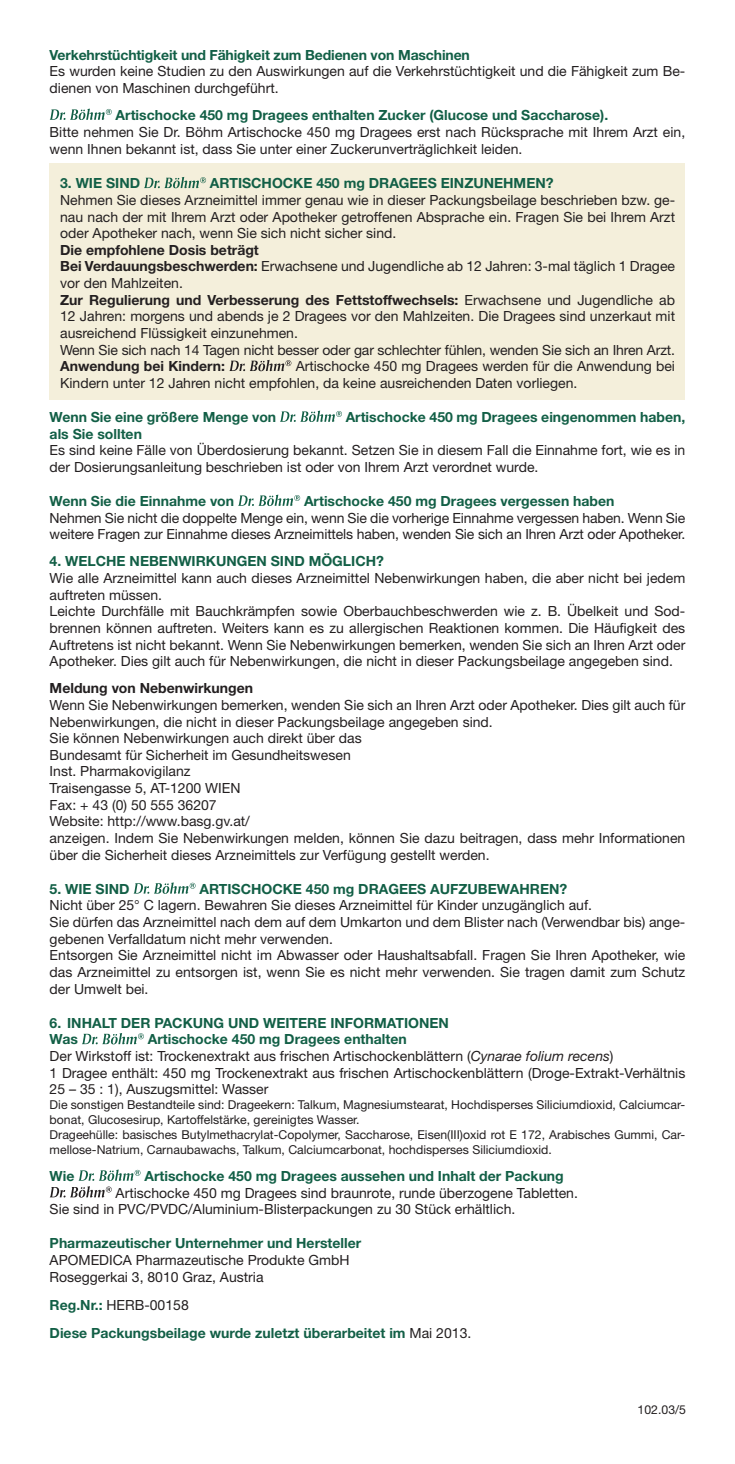
<style>
.page{position:relative;width:735px;height:1464px;background:#fff}
.page>*{position:absolute;margin:0;border:0;box-sizing:border-box;transform-origin:0 0}
.t1{font:14px/16.6px "Helvetica Neue LT Std";color:#231f20}
.t2{font:700 14px/16.6px "Helvetica Neue LT Std";color:#125f46}
.t3{font:700 14px "Helvetica Neue LT Std";color:#231f20}
.t4{font:12.25px/14.9px "Helvetica Neue LT Std";color:#231f20}
.s1{font-weight:700}
.s2{font-weight:700;color:#125f46}
.s3{font-style:italic}
.s4{font-weight:400;color:#231f20}
</style>
<div class="page">
<div style="left:50px;top:164px;width:635px;height:236px;background:#f4efdb"></div>
<svg style="left:50px;top:109px;width:62px;height:11px"></svg>
<svg style="left:144px;top:177px;width:62px;height:11px"></svg>
<svg style="left:229px;top:360px;width:62px;height:11px"></svg>
<svg style="left:280px;top:410px;width:62px;height:12px"></svg>
<svg style="left:238px;top:494px;width:62px;height:12px"></svg>
<svg style="left:134px;top:882px;width:61px;height:11px"></svg>
<svg style="left:82px;top:1033px;width:62px;height:11px"></svg>
<svg style="left:79px;top:1169px;width:61px;height:11px"></svg>
<svg style="left:50px;top:1186px;width:62px;height:11px"></svg>
<p class="t2" style="left:50px;top:46px;width:421px">Verkehrstüchtigkeit und Fähigkeit zum Bedienen von Maschinen</p>
<p class="t1" style="left:50px;top:63px;width:636px">Es wurden keine Studien zu den Auswirkungen auf die Verkehrstüchtigkeit und die Fähigkeit zum Be&shy;dienen von Maschinen durchgeführt.</p>
<p class="t2" style="left:116px;top:106px;width:494px">Artischocke 450 mg Dragees enthalten Zucker (Glucose und Saccharose).</p>
<p class="t1" style="left:50px;top:123px;width:636px;line-height:17.5px">Bitte nehmen Sie Dr. Böhm Artischocke 450 mg Dragees erst nach Rücksprache mit Ihrem Arzt ein, wenn Ihnen bekannt ist, dass Sie unter einer Zuckerunverträglichkeit leiden.</p>
<p class="t2" style="left:60px;top:175px;width:81px">3. WIE SIND</p>
<p class="t2" style="left:210px;top:175px;width:345px">ARTISCHOCKE 450 mg DRAGEES EINZUNEHMEN?</p>
<p class="t1" style="left:60px;top:191px;width:616px;text-align:justify">Nehmen Sie dieses Arzneimittel immer genau wie in dieser Packungsbeilage beschrieben bzw. ge&shy;nau nach der mit Ihrem Arzt oder Apotheker getroffenen Absprache ein. Fragen Sie bei Ihrem Arzt oder Apotheker nach, wenn Sie sich nicht sicher sind.</p>
<p class="t1" style="left:60px;top:241px;width:616px"><span class="s1">Die empfohlene Dosis beträgt<br>Bei Verdauungsbeschwerden:</span> Erwachsene und Jugendliche ab 12 Jahren: 3-mal täglich 1 Dragee vor den Mahlzeiten.<br><span class="s1">Zur Regulierung und Verbesserung des Fettstoffwechsels:</span> Erwachsene und Jugendliche ab 12 Jahren: morgens und abends je 2 Dragees vor den Mahlzeiten. Die Dragees sind unzerkaut mit ausreichend Flüssigkeit einzunehmen.<br>Wenn Sie sich nach 14 Tagen nicht besser oder gar schlechter fühlen, wenden Sie sich an Ihren Arzt.</p>
<p class="t3" style="left:60px;top:357px;width:166px">Anwendung bei Kindern:</p>
<p class="t1" style="left:60px;top:358px;width:616px;text-indent:235px">Artischocke 450 mg Dragees werden für die Anwendung bei<br>Kindern unter 12 Jahren nicht empfohlen, da keine ausreichenden Daten vorliegen.</p>
<p class="t2" style="left:50px;top:408px;width:228px">Wenn Sie eine größere Menge von</p>
<p class="t2" style="left:345px;top:408px;width:341px">Artischocke 450 mg Dragees eingenommen haben,</p>
<p class="t2" style="left:50px;top:425px;width:94px">als Sie sollten</p>
<p class="t1" style="left:50px;top:442px;width:636px">Es sind keine Fälle von Überdosierung bekannt. Setzen Sie in diesem Fall die Einnahme fort, wie es in der Dosierungsanleitung beschrieben ist oder von Ihrem Arzt verordnet wurde.</p>
<p class="t2" style="left:50px;top:492px;width:186px">Wenn Sie die Einnahme von</p>
<p class="t2" style="left:304px;top:492px;width:312px">Artischocke 450 mg Dragees vergessen haben</p>
<p class="t1" style="left:50px;top:509px;width:637px">Nehmen Sie nicht die doppelte Menge ein, wenn Sie die vorherige Einnahme vergessen haben. Wenn Sie weitere Fragen zur Einnahme dieses Arzneimittels haben, wenden Sie sich an Ihren Arzt oder Apotheker.</p>
<p class="t2" style="left:50px;top:553px;width:335px">4. WELCHE NEBENWIRKUNGEN SIND MÖGLICH?</p>
<p class="t1" style="left:50px;top:569px;width:636px">Wie alle Arzneimittel kann auch dieses Arzneimittel Nebenwirkungen haben, die aber nicht bei jedem auftreten müssen.<br>Leichte Durchfälle mit Bauchkrämpfen sowie Oberbauchbeschwerden wie z. B. Übelkeit und Sod&shy;brennen können auftreten. Weiters kann es zu allergischen Reaktionen kommen. Die Häufigkeit des Auftretens ist nicht bekannt. Wenn Sie Nebenwirkungen bemerken, wenden Sie sich an Ihren Arzt oder Apotheker. Dies gilt auch für Nebenwirkungen, die nicht in dieser Packungsbeilage angegeben sind.</p>
<p class="t3" style="left:50px;top:679px;width:205px">Meldung von Nebenwirkungen</p>
<p class="t1" style="left:50px;top:696px;width:636px">Wenn Sie Nebenwirkungen bemerken, wenden Sie sich an Ihren Arzt oder Apotheker. Dies gilt auch für Nebenwirkungen, die nicht in dieser Packungsbeilage angegeben sind.<br>Sie können Nebenwirkungen auch direkt über das<br>Bundesamt für Sicherheit im Gesundheitswesen<br>Inst. Pharmakovigilanz<br>Traisengasse 5, AT-1200 WIEN<br>Fax: + 43 (0) 50 555 36207<br>Website: http://www.basg.gv.at/<br>anzeigen. Indem Sie Nebenwirkungen melden, können Sie dazu beitragen, dass mehr Informationen über die Sicherheit dieses Arzneimittels zur Verfügung gestellt werden.</p>
<p class="t2" style="left:50px;top:880px;width:81px">5. WIE SIND</p>
<p class="t2" style="left:199px;top:880px;width:369px">ARTISCHOCKE 450 mg DRAGEES AUFZUBEWAHREN?</p>
<p class="t1" style="left:50px;top:897px;width:636px">Nicht über 25° C lagern. Bewahren Sie dieses Arzneimittel für Kinder unzugänglich auf.<br>Sie dürfen das Arzneimittel nach dem auf dem Umkarton und dem Blister nach (Verwendbar bis) ange&shy;gebenen Verfalldatum nicht mehr verwenden.<br>Entsorgen Sie Arzneimittel nicht im Abwasser oder Haushaltsabfall. Fragen Sie Ihren Apotheker, wie das Arzneimittel zu entsorgen ist, wenn Sie es nicht mehr verwenden. Sie tragen damit zum Schutz der Umwelt bei.</p>
<p class="t2" style="left:50px;top:1014px;width:400px">6. INHALT DER PACKUNG UND WEITERE INFORMATIONEN<br>Was</p>
<p class="t1" style="left:50px;top:1030px;width:636px;text-indent:98px"><span class="s2">Artischocke 450 mg Dragees enthalten<br></span>Der Wirkstoff ist: Trockenextrakt aus frischen Artischockenblättern (<span class="s3">Cynarae folium recens</span>)<br>1 Dragee enthält: 450 mg Trockenextrakt aus frischen Artischockenblättern (Droge-Extrakt-Verhältnis 25 – 35 : 1), Auszugsmittel: Wasser</p>
<p class="t4" style="left:50px;top:1097px;width:636px">Die sonstigen Bestandteile sind: Drageekern: Talkum, Magnesiumstearat, Hochdisperses Siliciumdioxid, Calciumcar&shy;bonat, Glucosesirup, Kartoffelstärke, gereinigtes Wasser.<br>Drageehülle: basisches Butylmethacrylat-Copolymer, Saccharose, Eisen(III)oxid rot E 172, Arabisches Gummi, Car&shy;mellose-Natrium, Carnaubawachs, Talkum, Calciumcarbonat, hochdisperses Siliciumdioxid.</p>
<p class="t2" style="left:50px;top:1167px;width:26px">Wie</p>
<p class="t2" style="left:144px;top:1167px;width:420px">Artischocke 450 mg Dragees aussehen und Inhalt der Packung</p>
<p class="t1" style="left:50px;top:1184px;width:529px;text-indent:66px">Artischocke 450 mg Dragees sind braunrote, runde überzogene Tabletten.<br>Sie sind in PVC/PVDC/Aluminium-Blisterpackungen zu 30 Stück erhältlich.</p>
<p class="t2" style="left:50px;top:1234px;width:313px">Pharmazeutischer Unternehmer und Hersteller</p>
<p class="t1" style="left:50px;top:1251px;width:301px">APOMEDICA Pharmazeutische Produkte GmbH<br>Roseggerkai 3, 8010 Graz, Austria</p>
<p class="t2" style="left:50px;top:1290px;width:423px;line-height:28px">Reg.Nr.: <span class="s4">HERB-00158<br></span>Diese Packungsbeilage wurde zuletzt überarbeitet im <span class="s4">Mai 2013.</span></p>
<p class="t4" style="left:637px;top:1402px;width:50px">102.03/5</p>
</div>
